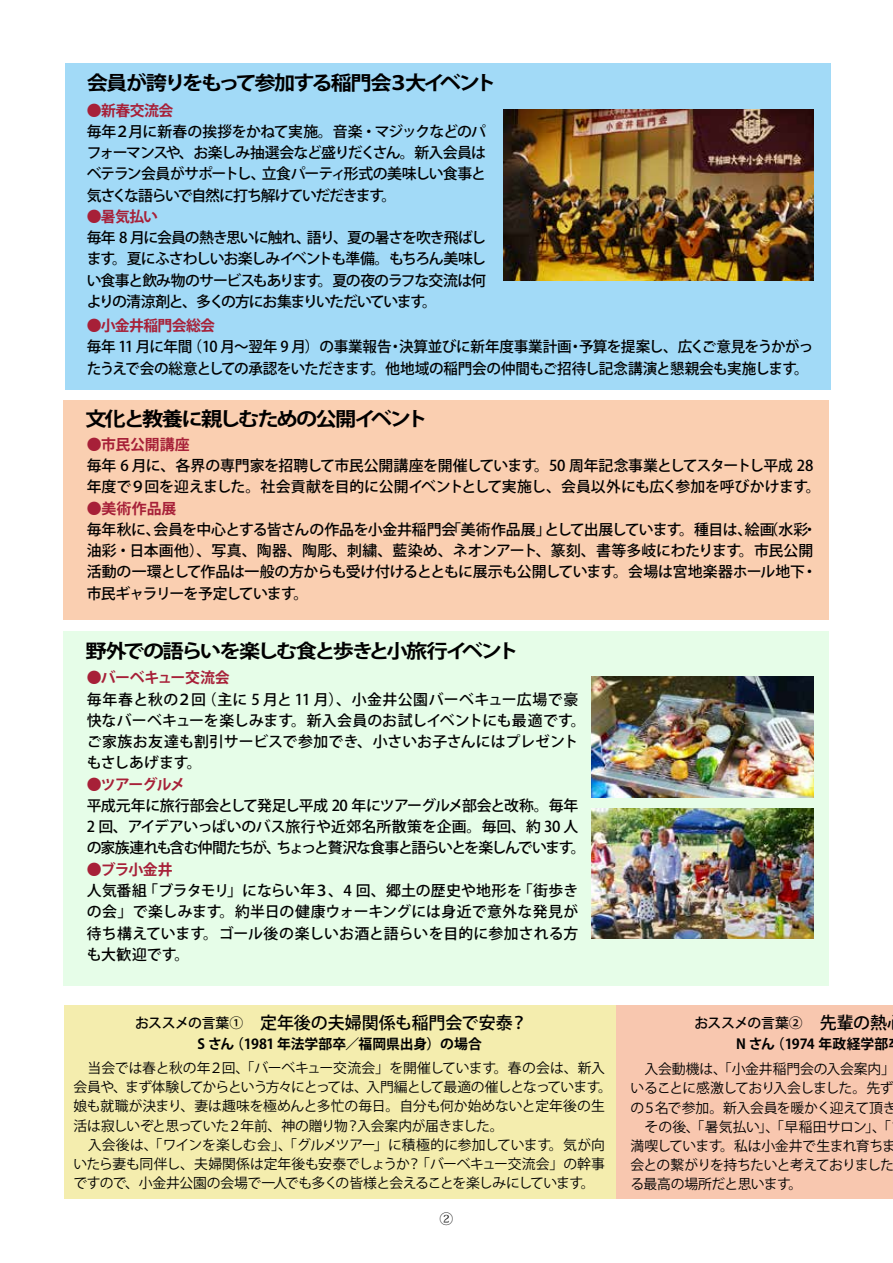
<style>
.page{position:relative;width:893px;height:1263px;background:#fff}
.page>*{position:absolute;margin:0;border:0;box-sizing:border-box;transform-origin:0 0}
.t1{font:700 19.5px "Koz Go Pr 6 N";letter-spacing:-.105em;color:#000;scale:1.09 1}
.t2{font:700 19.2px "Koz Go Pr 6 N";letter-spacing:-.11em;color:#000;scale:1.11 1}
.t3{font:500 16.95px "Koz Go Pr 6 N";letter-spacing:-.01em;color:#000}
.t4{font:500 14.85px/21.3px "Koz Go Pr 6 N";letter-spacing:-.025em;color:#000;text-align:justify}
.t5{font:500 14.85px/21.3px "Koz Go Pr 6 N";letter-spacing:.005em;color:#000}
.t6{font:500 14.85px/21.3px "Koz Go Pr 6 N";letter-spacing:-.045em;color:#000}
.t7{font:700 14.85px "Koz Go Pr 6 N";letter-spacing:-.035em;color:#a72038}
.t8{font:13.8px/19.2px "Koz Go Pr 6 N";letter-spacing:-.03em;color:#000}
.t9{font:700 13.8px/20.7px "Koz Go Pr 6 N";color:#000;text-align:right}
.t10{font:13.8px "Koz Min Pr 6 N";color:#000}
.s1{font-size:13.8px}
.s2{font-weight:500}
.s3{font-weight:500;font-size:16.95px}
</style>
<div class="page">
<div style="left:616px;top:1005px;width:277px;height:194px;background:#f8c7af"></div>
<div style="left:64px;top:1005px;width:552px;height:194px;background:#f4edae"></div>
<div style="left:65px;top:64px;width:765px;height:326px;background:#a2daf7"></div>
<div style="left:64px;top:400px;width:765px;height:219px;background:#facfb1"></div>
<div style="left:64px;top:631px;width:765px;height:355px;background:#e6fde8"></div>
<img style="left:504px;top:109px;width:309px;height:171px">
<img style="left:591px;top:676px;width:222px;height:121px">
<img style="left:591px;top:808px;width:222px;height:131px">
<h1 class="t1" style="left:87px;top:72px;width:377px">会員が誇りをもって参加する稲門会３大イベント</h1>
<p class="t7" style="left:87px;top:102px;width:88px">●新春交流会</p>
<p class="t4" style="left:87px;top:121px;width:401px">毎年２月に新春の挨拶をかねて実施。音楽・マジックなどのパフォーマンスや、お楽しみ抽選会など盛りだくさん。新入会員はベテラン会員がサポートし、立食パーティ形式の美味しい食事と気さくな語らいで自然に打ち解けていだだきます。</p>
<p class="t7" style="left:87px;top:208px;width:73px">●暑気払い</p>
<p class="t4" style="left:87px;top:227px;width:401px">毎年 8 月に会員の熱き思いに触れ、語り、夏の暑さを吹き飛ばします。夏にふさわしいお楽しみイベントも準備。もちろん美味しい食事と飲み物のサービスもあります。夏の夜のラフな交流は何よりの清涼剤と、多くの方にお集まりいただいています。</p>
<p class="t7" style="left:87px;top:317px;width:144px">●小金井稲門会総会　</p>
<p class="t4" style="left:87px;top:336px;width:728px">毎年 11 月に年間（10 月～翌年 9 月）の事業報告・決算並びに新年度事業計画・予算を提案し、広くご意見をうかがったうえで会の総意としての承認をいただきます。他地域の稲門会の仲間もご招待し記念講演と懇親会も実施します。</p>
<h1 class="t1" style="left:86px;top:408px;width:315px">文化と教養に親しむための公開イベント</h1>
<p class="t7" style="left:87px;top:436px;width:105px">●市民公開講座</p>
<p class="t4" style="left:87px;top:455px;width:736px">毎年 6 月に、各界の専門家を招聘して市民公開講座を開催しています。50 周年記念事業としてスタートし平成 28年度で９回を迎えました。社会貢献を目的に公開イベントとして実施し、会員以外にも広く参加を呼びかけます。</p>
<p class="t7" style="left:87px;top:500px;width:91px">●美術作品展</p>
<p class="t4" style="left:87px;top:519px;width:732px;text-align:left">毎年秋に、会員を中心とする皆さんの作品を小金井稲門会「美術作品展」として出展しています。種目は、絵画（水彩・油彩・日本画他）、写真、陶器、陶彫、刺繍、藍染め、ネオンアート、篆刻、書等多岐にわたります。市民公開活動の一環として作品は一般の方からも受け付けるとともに展示も公開しています。会場は宮地楽器ホール地下・市民ギャラリーを予定しています。</p>
<p class="t2" style="left:86px;top:640px;width:392px">野外での語らいを楽しむ食と歩きと小旅行イベント</p>
<p class="t7" style="left:87px;top:669px;width:144px">●バーベキュー交流会</p>
<p class="t5" style="left:87px;top:689px;width:501px">毎年春と秋の２回（主に 5 月と 11 月）、小金井公園バーベキュー広場で豪快なバーベキューを楽しみます。新入会員のお試しイベントにも最適です。ご家族お友達も割引サービスで参加でき、小さいお子さんにはプレゼントもさしあげます。</p>
<p class="t7" style="left:87px;top:776px;width:100px">●ツアーグルメ</p>
<p class="t6" style="left:87px;top:795px;width:501px">平成元年に旅行部会として発足し平成 20 年にツアーグルメ部会と改称。毎年<br>2 回、アイデアいっぱいのバス旅行や近郊名所散策を企画。毎回、約 30 人の家族連れも含む仲間たちが、ちょっと贅沢な食事と語らいとを楽しんでいます。</p>
<p class="t7" style="left:87px;top:861px;width:87px">●ブラ小金井</p>
<p class="t4" style="left:87px;top:880px;width:493px">人気番組「ブラタモリ」にならい年３、4 回、郷土の歴史や地形を「街歩きの会」で楽しみます。約半日の健康ウォーキングには身近で意外な発見が待ち構えています。ゴール後の楽しいお酒と語らいを目的に参加される方も大歓迎です。</p>
<p class="t3" style="left:135px;top:1013px;width:394px"><span class="s1">おススメの言葉①</span>　定年後の夫婦関係も稲門会で安泰？</p>
<p class="t9" style="left:198px;top:1033px;width:286px">S さん（1981 年法学部卒／福岡県出身）の場合</p>
<p class="t8" style="left:74px;top:1059px;width:540px">　当会では春と秋の年２回、「バーベキュー交流会」を開催しています。春の会は、新入会員や、まず体験してからという方々にとっては、入門編として最適の催しとなっています。娘も就職が決まり、妻は趣味を極めんと多忙の毎日。自分も何か始めないと定年後の生活は寂しいぞと思っていた２年前、神の贈り物？入会案内が届きました。<br>　入会後は、「ワインを楽しむ会」、「グルメツアー」に積極的に参加しています。気が向いたら妻も同伴し、夫婦関係は定年後も安泰でしょうか？「バーベキュー交流会」の幹事ですので、小金井公園の会場で一人でも多くの皆様と会えることを楽しみにしています。</p>
<p class="t10" style="left:440px;top:1211px;width:15px">②</p>
<p class="t9" style="left:694px;top:1013px;width:195px"><span class="s2">おススメの言葉②</span><span class="s3">　先輩の熱<br></span>N さん（1974 年政経学部</p>
<p class="t8" style="left:630px;top:1060px;width:267px">　入会動機は、「小金井稲門会の入会案内」いることに感激しており入会しました。先ずの５名で参加。新入会員を暖かく迎えて頂き　その後、「暑気払い」、「早稲田サロン」、「満喫しています。私は小金井で生まれ育ちま会との繋がりを持ちたいと考えておりましたる最高の場所だと思います。</p>
</div>
